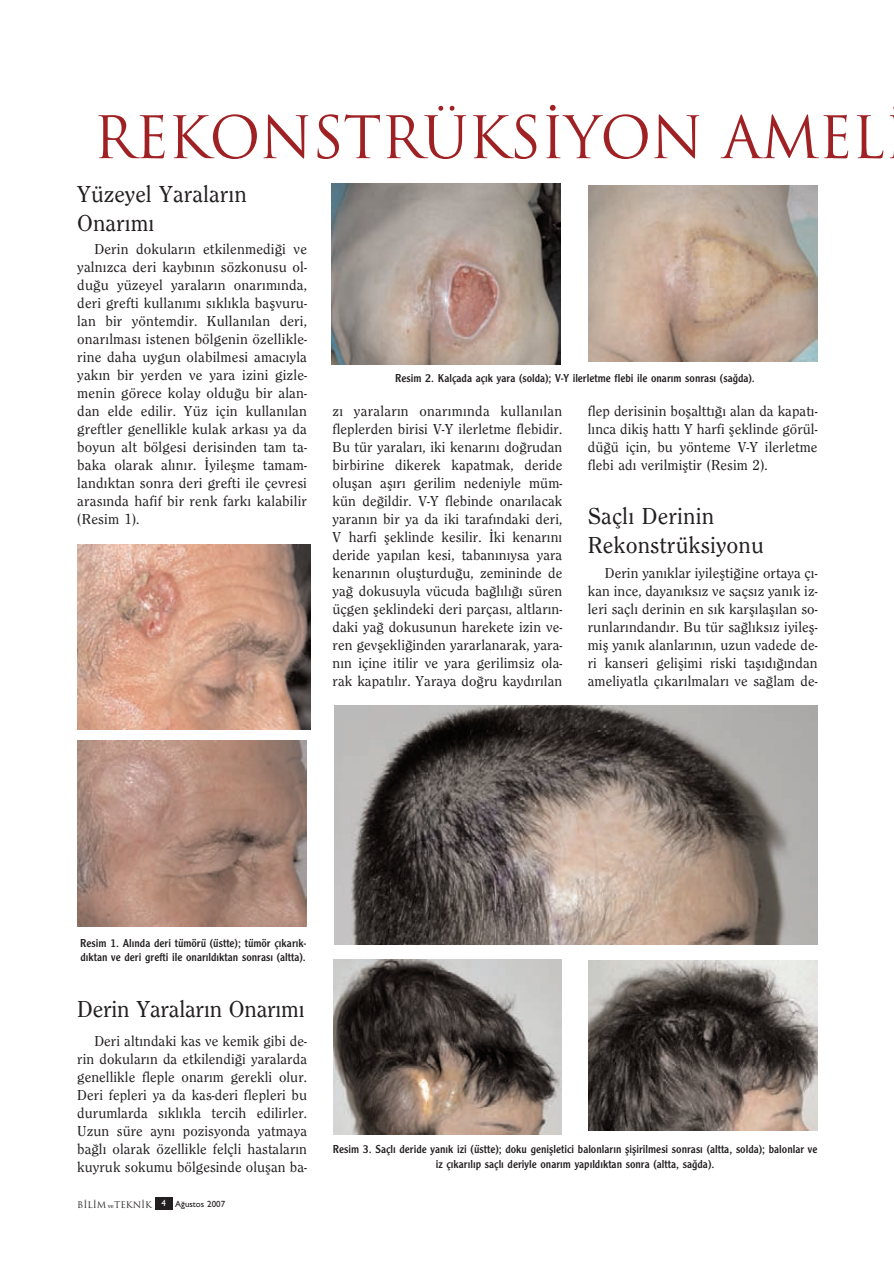
<style>
.page{position:relative;width:894px;height:1262px;background:#fff}
.page>*{position:absolute;margin:0;border:0;box-sizing:border-box;transform-origin:0 0}
.t1{font:57px "Trajan";letter-spacing:-.015em;color:#9f2124}
.t2{font:500 24px/28.8px "Clearface";color:#231f20}
.t3{font:500 15px/18px "Clearface";letter-spacing:.005em;color:#231f20;text-align:justify}
.t4{font:12px/14.4px "Clearface Gothic";color:#231f20}
.t5{font:9px "Trajan Plain";color:#231f20}
.s1{font-family:"Bookman Old Style";font-size:6px}
.s2{font-family:"Gill Sans";font-weight:500}
</style>
<div class="page">
<div style="left:155px;top:1197px;width:17px;height:12px;background:#231f20"></div>
<img style="left:77px;top:545px;width:233px;height:185px">
<img style="left:77px;top:741px;width:229px;height:185px">
<img style="left:334px;top:705px;width:483px;height:240px">
<img style="left:333px;top:960px;width:228px;height:175px">
<img style="left:588px;top:960px;width:229px;height:171px">
<img style="left:331px;top:184px;width:229px;height:181px">
<svg style="left:588px;top:361px;width:229px;height:1px"></svg>
<img style="left:588px;top:185px;width:229px;height:176px">
<h1 class="t1" style="left:93px;top:103px;width:793px">REKONSTRÜKS‹YON AMEL</h1>
<h2 class="t2" style="left:77px;top:179px;width:171px">Yüzeyel Yaralar›n<br>Onar›m›</h2>
<p class="t3" style="left:77px;top:240px;width:231px;text-indent:17px">Derin dokular›n etkilenmedi¤i ve yaln›zca deri kayb›n›n sözkonusu ol&shy;du¤u yüzeyel yaralar›n onar›m›nda, deri grefti kullan›m› s›kl›kla baflvuru&shy;lan bir yöntemdir. Kullan›lan deri, onar›lmas› istenen bölgenin özellikle&shy;rine daha uygun olabilmesi amac›yla yak›n bir yerden ve yara izini gizle&shy;menin görece kolay oldu¤u bir alan&shy;dan elde edilir. Yüz için kullan›lan greftler genellikle kulak arkas› ya da boyun alt bölgesi derisinden tam ta&shy;baka olarak al›n›r. ‹yileflme tamam&shy;land›ktan sonra deri grefti ile çevresi aras›nda hafif bir renk fark› kalabilir (Resim 1).</p>
<p class="t4" style="left:395px;top:371px;width:361px">Resim 2. Kalçada aç›k yara (solda); V-Y ilerletme flebi ile onar›m sonras› (sa¤da).</p>
<p class="t3" style="left:332px;top:402px;width:231px">z› yaralar›n onar›m›nda kullan›lan fleplerden birisi V-Y ilerletme flebidir.<br>Bu tür yaralar›, iki kenar›n› do¤rudan birbirine dikerek kapatmak, deride oluflan afl›r› gerilim nedeniyle müm&shy;kün de¤ildir. V-Y flebinde onar›lacak yaran›n bir ya da iki taraf›ndaki deri, V harfi fleklinde kesilir. ‹ki kenar›n› deride yap›lan kesi, taban›n›ysa yara kenar›n›n oluflturdu¤u, zemininde de ya¤ dokusuyla vücuda ba¤l›l›¤› süren üçgen fleklindeki deri parças›, altlar›n&shy;daki ya¤ dokusunun harekete izin ve&shy;ren gevflekli¤inden yararlanarak, yara&shy;n›n içine itilir ve yara gerilimsiz ola&shy;rak kapat›l›r. Yaraya do¤ru kayd›r›lan</p>
<p class="t3" style="left:588px;top:402px;width:231px">flep derisinin boflaltt›¤› alan da kapat›- l›nca dikifl hatt› Y harfi fleklinde görül&shy;dü¤ü için, bu yönteme V-Y ilerletme flebi ad› verilmifltir (Resim 2).</p>
<h2 class="t2" style="left:588px;top:501px;width:177px">Saçl› Derinin<br>Rekonstrüksiyonu</h2>
<p class="t3" style="left:588px;top:564px;width:231px;text-indent:17px">Derin yan›klar iyileflti¤ine ortaya ç›- kan ince, dayan›ks›z ve saçs›z yan›k iz&shy;leri saçl› derinin en s›k karfl›lafl›lan so&shy;runlar›ndand›r. Bu tür sa¤l›ks›z iyilefl&shy;mifl yan›k alanlar›n›n, uzun vadede de&shy;ri kanseri geliflimi riski tafl›d›¤›ndan ameliyatla ç›kar›lmalar› ve sa¤lam de-</p>
<p class="t4" style="left:80px;top:935px;width:228px">Resim 1. Al›nda deri tümörü (üstte); tümör ç›kar›k&shy;d›ktan ve deri grefti ile onar›ld›ktan sonras› (altta).</p>
<h2 class="t2" style="left:77px;top:994px;width:229px">Derin Yaralar›n Onar›m›</h2>
<p class="t3" style="left:77px;top:1032px;width:231px;text-indent:17px">Deri alt›ndaki kas ve kemik gibi de&shy;rin dokular›n da etkilendi¤i yaralarda genellikle fleple onar›m gerekli olur.<br>Deri fepleri ya da kas-deri flepleri bu durumlarda s›kl›kla tercih edilirler.<br>Uzun süre ayn› pozisyonda yatmaya ba¤l› olarak özellikle felçli hastalar›n kuyruk sokumu bölgesinde oluflan ba-</p>
<p class="t5" style="left:77px;top:1199px;width:149px">B‹L‹M <span class="s1">ve</span>TEKN‹K <sup>4</sup> <span class="s2">A¤ustos 2007</span></p>
<p class="t4" style="left:333px;top:1142px;width:486px;text-align:center">Resim 3. Saçl› deride yan›k izi (üstte); doku geniflletici balonlar›n fliflirilmesi sonras› (altta, solda); balonlar ve iz ç›kar›l›p saçl› deriyle onar›m yap›ld›ktan sonra (altta, sa¤da).</p>
</div>
